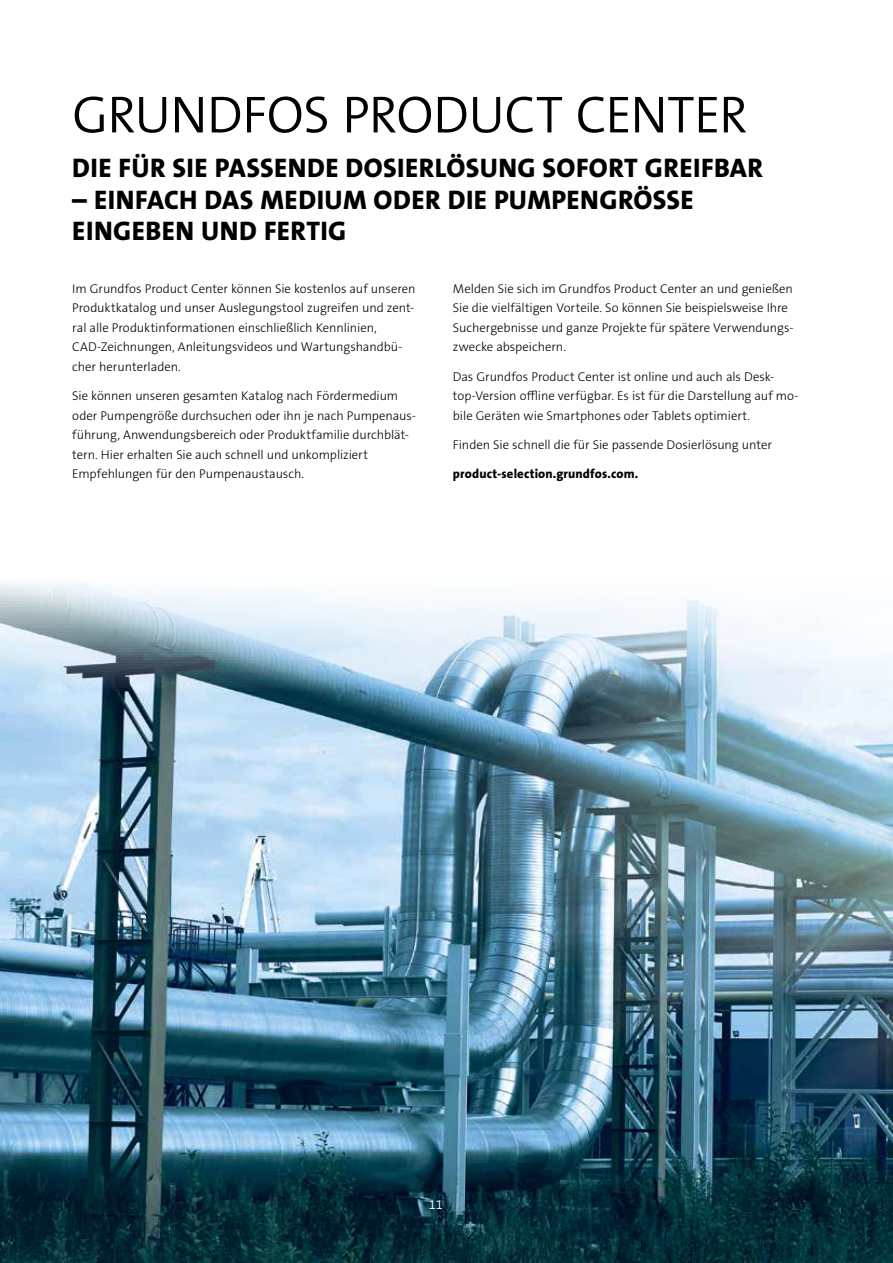
<style>
.page{position:relative;width:893px;height:1263px;background:#fff}
.page>*{position:absolute;margin:0;border:0;box-sizing:border-box;transform-origin:0 0}
.t1{font:52.5px "Grundfos The Sans V2 OT 4 SL";letter-spacing:-.01em;color:#000}
.t2{font:27px/31.5px "Grundfos The Sans V2 OT 8 XB";letter-spacing:.02em;color:#000}
.t3{font:12.75px/19.5px "Grundfos The Sans V2 OT 3 L";letter-spacing:-.005em;color:#000}
.t4{font:12.75px "Grundfos The Sans V2 OT 8 XB";letter-spacing:.01em;color:#000}
.t5{font:12.75px "Grundfos The Sans V2 OT 4 SL";color:#fff}
</style>
<div class="page">
<img style="left:0;top:582px;width:893px;height:681px">
<h1 class="t1" style="left:72px;top:81px;width:677px">GRUNDFOS PRODUCT CENTER</h1>
<h2 class="t2" style="left:72px;top:153px;width:692px">DIE FÜR SIE PASSENDE DOSIERLÖSUNG SOFORT GREIFBAR</h2>
<h2 class="t2" style="left:72px;top:184px;width:623px">– EINFACH DAS MEDIUM ODER DIE PUMPENGRÖSSE<br>EINGEBEN UND FERTIG</h2>
<p class="t3" style="left:72px;top:279px;width:345px">Im Grundfos Product Center können Sie kostenlos auf unseren Produktkatalog und unser Auslegungstool zugreifen und zent&shy;ral alle Produktinformationen einschließlich Kennlinien, CAD-Zeichnungen, Anleitungsvideos und Wartungshandbü&shy;cher herunterladen.</p>
<p class="t3" style="left:72px;top:386px;width:345px">Sie können unseren gesamten Katalog nach Fördermedium oder Pumpengröße durchsuchen oder ihn je nach Pumpenaus&shy;führung, Anwendungsbereich oder Produktfamilie durchblät&shy;tern. Hier erhalten Sie auch schnell und unkompliziert Empfehlungen für den Pumpenaustausch.</p>
<p class="t3" style="left:453px;top:279px;width:342px">Melden Sie sich im Grundfos Product Center an und genießen Sie die vielfältigen Vorteile. So können Sie beispielsweise Ihre Suchergebnisse und ganze Projekte für spätere Verwendungs&shy;zwecke abspeichern.</p>
<p class="t3" style="left:453px;top:367px;width:347px">Das Grundfos Product Center ist online und auch als Desk&shy;top-Version offline verfügbar. Es ist für die Darstellung auf mo&shy;bile Geräten wie Smartphones oder Tablets optimiert.</p>
<p class="t3" style="left:453px;top:435px;width:321px">Finden Sie schnell die für Sie passende Dosierlösung unter</p>
<p class="t4" style="left:453px;top:465px;width:187px">product-selection.grundfos.com.</p>
<p class="t5" style="left:429px;top:1197px;width:16px">11</p>
</div>
